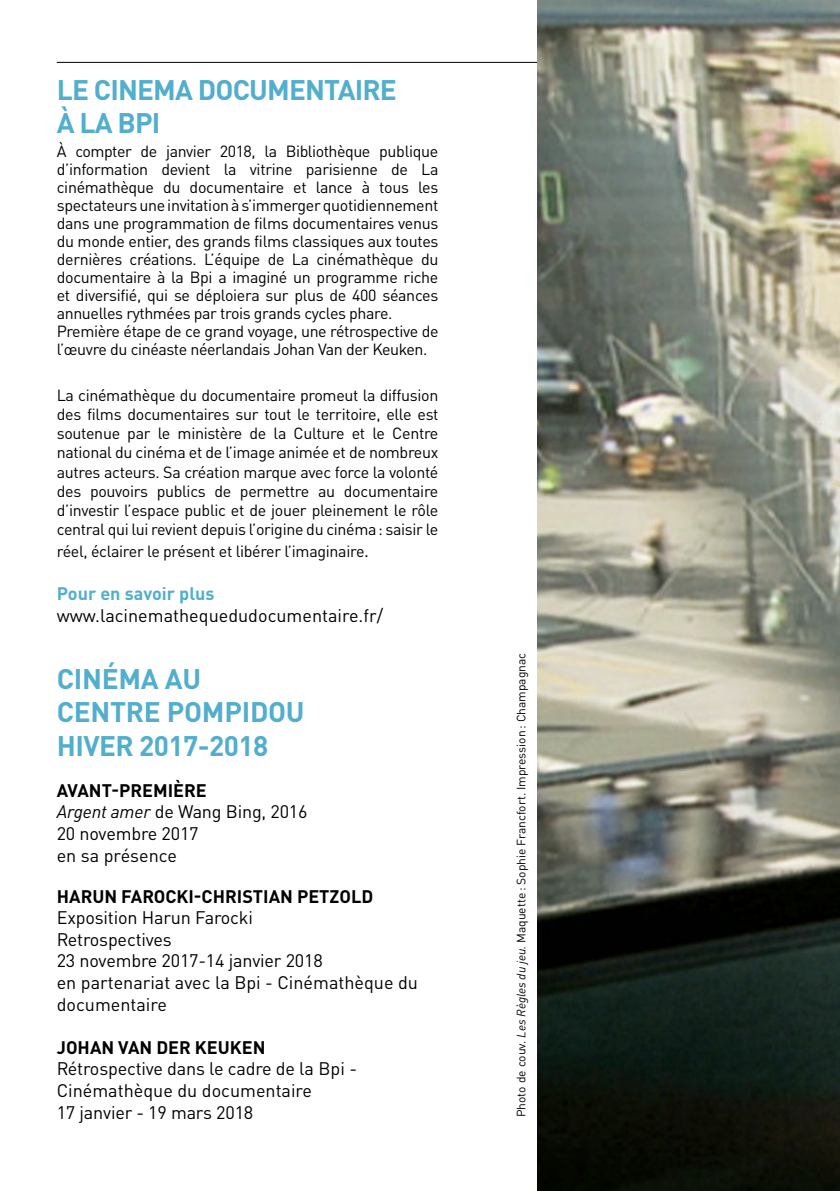
<style>
.page{position:relative;width:840px;height:1191px;background:#fff}
.page>*{position:absolute;margin:0;border:0;box-sizing:border-box;transform-origin:0 0}
.t1{font:700 28px/33.6px "DIN";letter-spacing:-.02em;color:#52aecd}
.t2{font:18px/21.6px "DINOT";letter-spacing:-.01em;color:#000}
.t3{font:700 18px "DINOT";color:#000}
.t4{font:700 18px "DINOT";color:#52aecd}
.t5{font:16px/18px "DINOT";letter-spacing:-.02em;color:#000;text-align:justify}
.t6{font:12px "DINOT";color:#000}
.s1{font-size:18px}
.s2{font-weight:700}
.s3{font-style:italic}
</style>
<div class="page">
<hr style="left:57px;top:62px;width:504px;height:1px;background:#000">
<img style="left:537px;top:0;width:302px;height:1191px">
<h1 class="t1" style="left:57px;top:72px;width:55px">LE CINEMA</h1>
<h1 class="t1" style="left:198px;top:72px;width:18px">DOCUMENTAIRE</h1>
<h1 class="t1" style="left:57px;top:105px;width:100px">À LA BPI</h1>
<p class="t5" style="left:57px;top:142px;width:383px;text-align:left">À compter de janvier 2018, la Bibliothèque publique d’information devient la vitrine parisienne de La cinémathèque du documentaire et lance à tous les spectateurs une invitation à s’immerger quotidiennement dans une programmation de films documentaires venus du monde entier, des grands films classiques aux toutes dernières créations. L’équipe de La cinémathèque du documentaire à la Bpi a imaginé un programme riche et diversifié, qui se déploiera sur plus de 400 séances annuelles rythmées par trois grands cycles phare.<br>Première étape de ce grand voyage, une rétrospective de l’œuvre du cinéaste néerlandais Johan Van der Keuken.</p>
<p class="t5" style="left:57px;top:385px;width:383px;line-height:19.2px">La cinémathèque du documentaire promeut la diffusion des films documentaires sur tout le territoire, elle est soutenue par le ministère de la Culture et le Centre national du cinéma et de l’image animée et de nombreux autres acteurs. Sa création marque avec force la volonté des pouvoirs publics de permettre au documentaire d’investir l’espace public et de jouer pleinement le rôle central qui lui revient depuis l’origine du cinéma: saisir le</p>
<p class="t5" style="left:57px;top:542px;width:313px">réel, éclairer le présent et libérer l’imaginaire<span class="s1">.</span></p>
<p class="t4" style="left:57px;top:582px;width:159px">POUR EN SAVOIR PLUS</p>
<p class="t2" style="left:57px;top:604px;width:328px">www.lacinemathequedudocumentaire.fr/</p>
<h1 class="t1" style="left:57px;top:660px;width:146px">CINÉMA AU<br>CENTRE</h1>
<h1 class="t1" style="left:57px;top:694px;width:213px;text-indent:110px">POM PIDOU<br>H IVER 2017-2018</h1>
<p class="t2" style="left:57px;top:779px;width:252px"><span class="s2">AVANT-PREM IÈRE<br></span><span class="s3">Argent amer</span> de Wang Bing, 2016<br>20 novembre 2017<br>en sa présence</p>
<p class="t3" style="left:57px;top:884px;width:318px">HARUN FAROCKI-CHRISTIAN PETZOLD</p>
<p class="t2" style="left:57px;top:906px;width:362px">Exposition Harun Farocki<br>Retrospectives<br>23 novembre 2017-14 janvier 2018<br>en partenariat avec la Bpi - Cinémathèque du documentaire</p>
<p class="t3" style="left:57px;top:1035px;width:112px">JOHAN VAN DER</p>
<p class="t3" style="left:195px;top:1035px;width:13px">KEUKEN</p>
<p class="t2" style="left:57px;top:1057px;width:301px">Rétrospective dans le cadre de la Bpi -<br>Cinémathèque du documentaire<br>17 janvier - 19 mars 2018</p>
<p class="t6" style="left:513px;top:1117px;width:466px;rotate:-90deg">Photo de couv. <span class="s3">Les Règles du jeu.</span> Maquette: Sophie Francfort. Impression: Champagnac</p>
</div>
